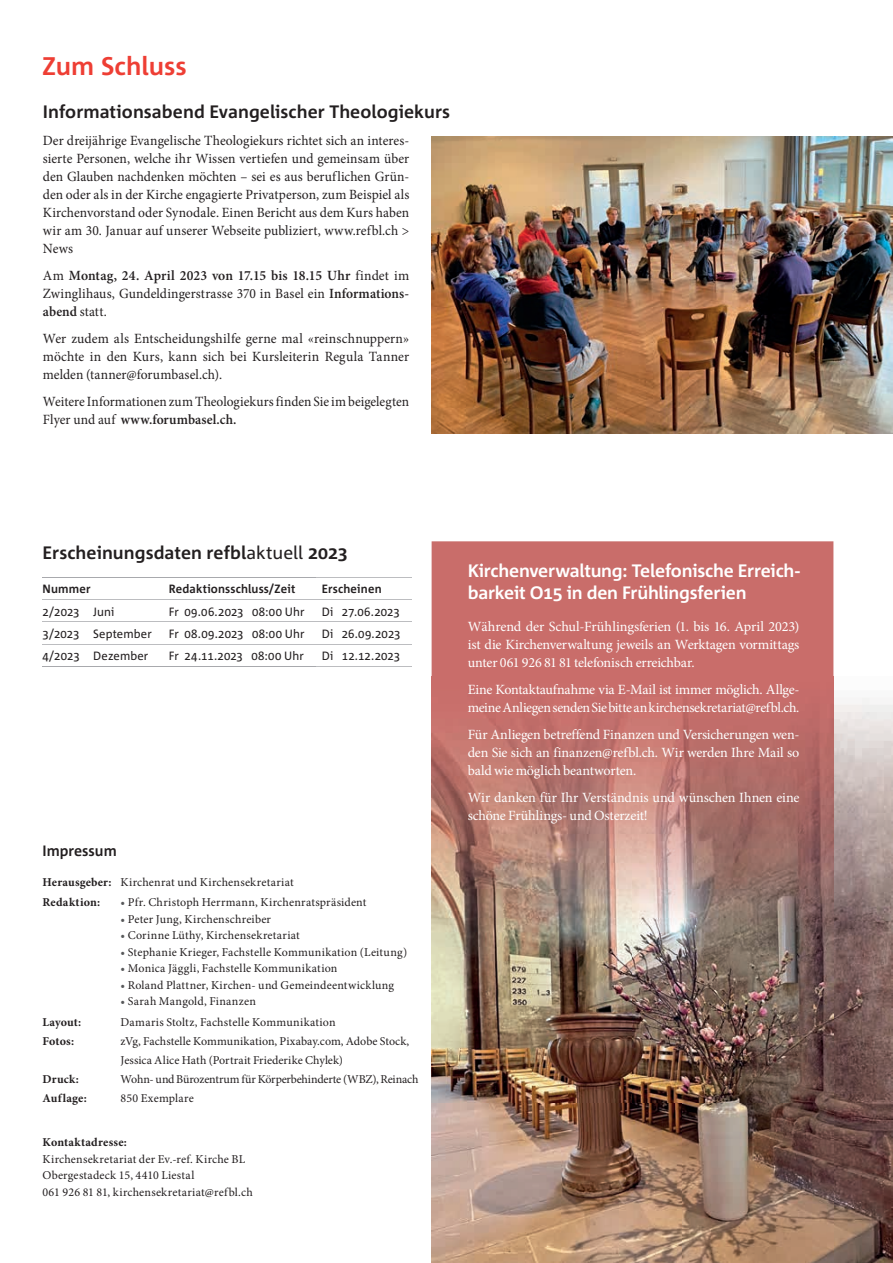
<style>
.page{position:relative;width:893px;height:1263px;background:#fff}
.page>*{position:absolute;margin:0;border:0;box-sizing:border-box;transform-origin:0 0}
.t1{font:700 25.5px "Corpid C1";color:#ee3e34}
.t2{font:700 18px "Corpid C1";color:#231f20}
.t3{font:700 18px/21.6px "Corpid C1";letter-spacing:-.015em;color:#fff}
.t4{font:700 15px "Corpid C1";color:#231f20;scale:.96 1}
.t5{font:14.1px/18px "Minion Pro";letter-spacing:-.015em;color:#fff;text-align:justify}
.t6{font:14.1px/18px "Minion Pro";letter-spacing:.005em;color:#231f20;text-align:justify;scale:.96 1}
.t7{font:14.1px/18px "Minion Pro";letter-spacing:.005em;color:#231f20;text-align:justify}
.t8{font:14.1px/18px "Minion Pro";letter-spacing:.005em;color:#231f20;scale:.95 1}
.t9{font:12px/16.5px "Minion Pro";letter-spacing:.015em;color:#231f20}
.t10{font:12px "Corpid C1";letter-spacing:.01em;color:#231f20;scale:.96 1}
.t11{font:12px "Minion Pro";letter-spacing:-.02em;color:#231f20}
.t12{font:700 12px "Minion Pro";letter-spacing:.015em;color:#231f20}
.t13{font:700 12px "Corpid C1";letter-spacing:.015em;color:#231f20;scale:.96 1}
.s1{font-weight:600}
.s2{font-weight:400}
.s3{font-weight:700}
.s4{color:#57585a}
</style>
<div class="page">
<div style="left:432px;top:541px;width:401px;height:135px;background:#c96d6a"></div>
<img style="left:432px;top:676px;width:461px;height:587px">
<hr style="left:43px;top:600px;width:44px;height:1px;background:#bcbdc0">
<hr style="left:87px;top:600px;width:76px;height:1px;background:#bcbdc0">
<hr style="left:163px;top:600px;width:153px;height:1px;background:#bcbdc0">
<hr style="left:316px;top:600px;width:95px;height:1px;background:#bcbdc0">
<hr style="left:43px;top:622px;width:44px;height:1px;background:#bcbdc0">
<hr style="left:87px;top:622px;width:76px;height:1px;background:#bcbdc0">
<hr style="left:163px;top:622px;width:153px;height:1px;background:#bcbdc0">
<hr style="left:316px;top:622px;width:95px;height:1px;background:#bcbdc0">
<hr style="left:43px;top:577px;width:44px;height:1px;background:#a8a9ad">
<hr style="left:87px;top:577px;width:76px;height:1px;background:#a8a9ad">
<hr style="left:163px;top:577px;width:153px;height:1px;background:#a8a9ad">
<hr style="left:316px;top:577px;width:95px;height:1px;background:#bcbdc0">
<hr style="left:43px;top:644px;width:44px;height:1px;background:#bcbdc0">
<hr style="left:87px;top:644px;width:76px;height:1px;background:#bcbdc0">
<hr style="left:163px;top:644px;width:153px;height:1px;background:#bcbdc0">
<hr style="left:316px;top:644px;width:95px;height:1px;background:#bcbdc0">
<hr style="left:316px;top:666px;width:95px;height:1px;background:#bcbdc0">
<hr style="left:43px;top:666px;width:44px;height:1px;background:#a8a9ad">
<hr style="left:87px;top:666px;width:76px;height:1px;background:#a8a9ad">
<hr style="left:163px;top:666px;width:153px;height:1px;background:#a8a9ad">
<img style="left:432px;top:136px;width:461px;height:297px">
<h1 class="t1" style="left:43px;top:50px;width:146px">Zum Schluss</h1>
<h2 class="t2" style="left:43px;top:101px;width:409px">Informationsabend Evangelischer Theologiekurs</h2>
<p class="t6" style="left:43px;top:132px;width:383px">Der dreijährige Evangelische Theologiekurs richtet sich an interes&shy;sierte Personen, welche ihr Wissen vertiefen und gemeinsam über den Glauben nachdenken möchten – sei es aus beruflichen Grün&shy;den oder als in der Kirche engagierte Privatperson, zum Beispiel als Kirchenvorstand oder Synodale. Einen Bericht aus dem Kurs haben wir am 30. Januar auf unserer Webseite publiziert, www.refbl.ch &gt; News</p>
<p class="t7" style="left:43px;top:267px;width:368px">Am <span class="s1">Montag, 24. April 2023 von 17.15 bis 18.15 Uhr</span> findet im Zwinglihaus, Gundeldingerstrasse 370 in Basel ein <span class="s1">Informations&shy;abend</span> statt.</p>
<p class="t7" style="left:43px;top:330px;width:368px">Wer zudem als Entscheidungshilfe gerne mal «reinschnuppern» möchte in den Kurs, kann sich bei Kursleiterin Regula Tanner melden (tanner@forumbasel.ch).</p>
<p class="t8" style="left:43px;top:393px;width:387px">Weitere Informationen zum Theologiekurs finden Sie im beigelegten<br>Flyer und auf <span class="s1">www.forumbasel.ch.</span></p>
<h2 class="t2" style="left:43px;top:542px;width:307px">Erscheinungsdaten refbl<span class="s2">aktuell</span> 2023</h2>
<p class="t13" style="left:43px;top:582px;width:51px">Nummer</p>
<p class="t13" style="left:169px;top:582px;width:133px">Redaktionsschluss/Zeit</p>
<p class="t13" style="left:322px;top:582px;width:64px">Erscheinen</p>
<p class="t10" style="left:43px;top:604px;width:76px">2/2023 Juni</p>
<p class="t10" style="left:169px;top:604px;width:143px">Fr 09.06.2023 08:00 Uhr</p>
<p class="t10" style="left:322px;top:604px;width:83px">Di 27.06.2023</p>
<p class="t10" style="left:43px;top:626px;width:115px">3/2023 September</p>
<p class="t10" style="left:169px;top:626px;width:143px">Fr 08.09.2023 08:00 Uhr</p>
<p class="t10" style="left:322px;top:626px;width:84px">Di 26.09.2023</p>
<p class="t10" style="left:43px;top:648px;width:112px">4/2023 Dezember</p>
<p class="t10" style="left:169px;top:648px;width:142px">Fr 24.11.2023 08:00 Uhr</p>
<p class="t10" style="left:322px;top:648px;width:83px">Di 12.12.2023</p>
<p class="t4" style="left:43px;top:842px;width:79px">Impressum</p>
<p class="t9" style="left:43px;top:871px;width:253px;line-height:20.7px"><span class="s3">Herausgeber:</span> Kirchenrat und Kirchensekretariat<br><span class="s3">Redaktion:</span></p>
<p class="t9" style="left:121px;top:894px;width:247px"><span class="s4">•</span> Pfr. Christoph Herrmann, Kirchenratspräsident</p>
<p class="t9" style="left:121px;top:911px;width:152px"><span class="s4">•</span> Peter Jung, Kirchenschreiber</p>
<p class="t9" style="left:121px;top:927px;width:181px"><span class="s4">•</span> Corinne Lüthy, Kirchensekretariat</p>
<p class="t9" style="left:121px;top:944px;width:288px"><span class="s4">•</span> Stephanie Krieger, Fachstelle Kommunikation (Leitung)</p>
<p class="t9" style="left:121px;top:960px;width:218px"><span class="s4">•</span> Monica Jäggli, Fachstelle Kommunikation</p>
<p class="t9" style="left:121px;top:977px;width:275px"><span class="s4">•</span> Roland Plattner, Kirchen- und Gemeindeentwicklung</p>
<p class="t9" style="left:121px;top:993px;width:137px"><span class="s4">•</span> Sarah Mangold, Finanzen</p>
<p class="t12" style="left:43px;top:1015px;width:40px">Layout:</p>
<p class="t9" style="left:121px;top:1014px;width:217px">Damaris Stoltz, Fachstelle Kommunikation</p>
<p class="t12" style="left:43px;top:1034px;width:33px">Fotos:</p>
<p class="t9" style="left:121px;top:1032px;width:290px;line-height:19px">zVg, Fachstelle Kommunikation, Pixabay.com, Adobe Stock,<br>Jessica Alice Hath (Portrait Friederike Chylek)</p>
<p class="t12" style="left:43px;top:1072px;width:38px">Druck:</p>
<p class="t11" style="left:121px;top:1071px;width:299px">Wohn- und Bürozentrum für Körperbehinderte (WBZ), Reinach</p>
<p class="t12" style="left:43px;top:1091px;width:46px">Auflage:</p>
<p class="t9" style="left:121px;top:1090px;width:75px">850 Exemplare</p>
<p class="t12" style="left:43px;top:1135px;width:86px">Kontaktadresse:</p>
<p class="t9" style="left:43px;top:1151px;width:212px">Kirchensekretariat der Ev.-ref. Kirche BL<br>Obergestadeck 15, 4410 Liestal<br>061 926 81 81, kirchensekretariat@refbl.ch</p>
<h2 class="t3" style="left:468px;top:560px;width:334px">Kirchenverwaltung: Telefonische Erreich&shy;barkeit O15 in den Frühlingsferien</h2>
<p class="t5" style="left:468px;top:618px;width:333px">Während der Schul-Frühlingsferien (1. bis 16. April 2023) ist die Kirchenverwaltung jeweils an Werktagen vormittags unter 061 926 81 81 telefonisch erreichbar.</p>
<p class="t5" style="left:468px;top:681px;width:333px">Eine Kontaktaufnahme via E-Mail ist immer möglich. Allge&shy;meine Anliegen senden Sie bitte an kirchensekretariat@refbl.ch.</p>
<p class="t5" style="left:468px;top:726px;width:333px">Für Anliegen betreffend Finanzen und Versicherungen wen&shy;den Sie sich an finanzen@refbl.ch. Wir werden Ihre Mail so bald wie möglich beantworten.</p>
<p class="t5" style="left:468px;top:789px;width:333px">Wir danken für Ihr Verständnis und wünschen Ihnen eine schöne Frühlings- und Osterzeit!</p>
</div>
